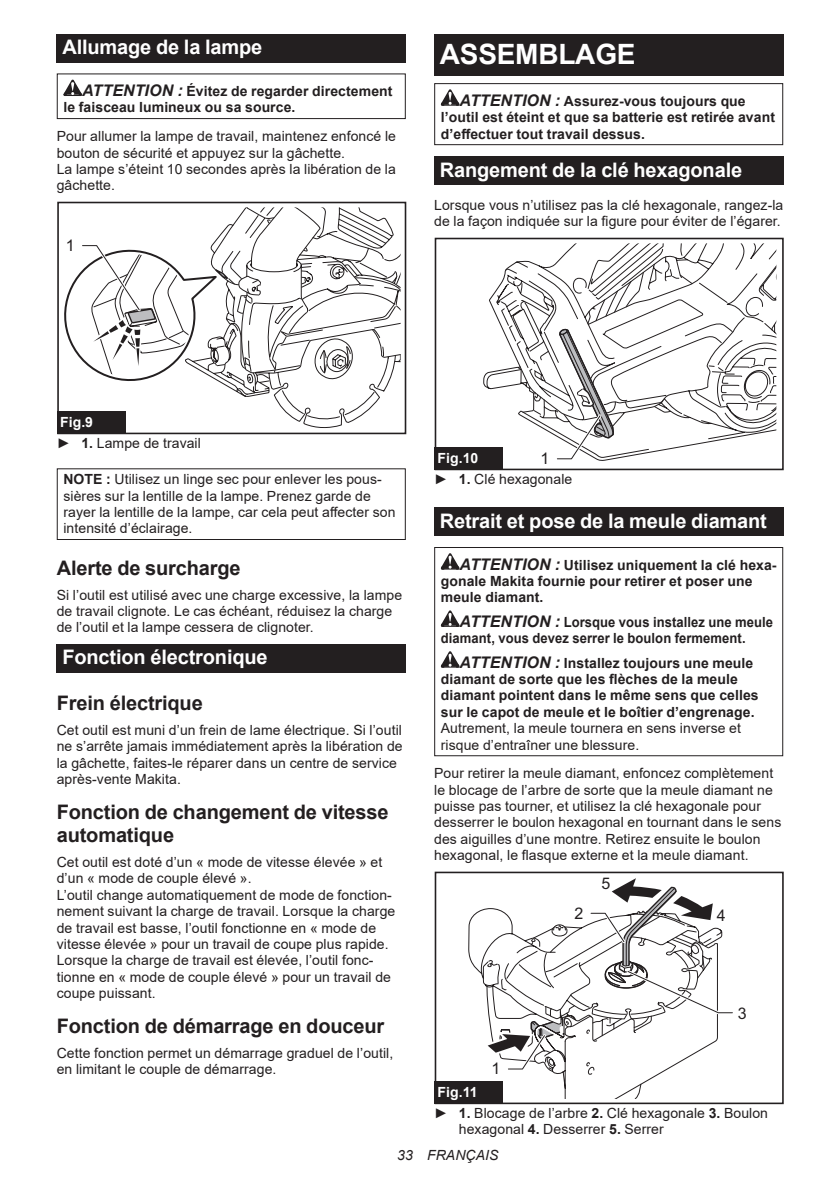
<style>
.page{position:relative;width:840px;height:1191px;background:#fff}
.page>*{position:absolute;margin:0;border:0;box-sizing:border-box;transform-origin:0 0}
.t1{font:700 28px "Arial";letter-spacing:-.01em;color:#fff}
.t2{font:700 20px/23.4px "Arial";letter-spacing:-.01em;color:#231f20}
.t3{font:700 20px "Arial";letter-spacing:-.01em;color:#fff}
.t4{font:16px "Arial";color:#231f20}
.t5{font:14px/16.4px "Arial";letter-spacing:.005em;color:#231f20}
.t6{font:700 14px/16.4px "Arial";letter-spacing:.005em;color:#231f20}
.t7{font:700 14px/16.4px "Arial";letter-spacing:.005em;color:#231f20;scale:.93 1}
.t8{font:italic 14px "Arial";letter-spacing:.005em;color:#231f20}
.t9{font:700 14px "Arial";color:#fff}
.s1{font-style:italic;font-size:16px}
.s2{font-weight:700;color:#fff}
.s3{font-weight:700}
</style>
<div class="page">
<div style="left:57px;top:34px;width:348px;height:29px;background:#231f20"></div>
<svg style="left:63px;top:80px;width:19px;height:16px"></svg>
<div style="left:57px;top:73px;width:348px;height:46px;border:1px solid #231f20"></div>
<div style="left:57px;top:202px;width:349px;height:232px;border:2px solid #231f20"></div>
<svg style="left:57px;top:207px;width:343px;height:221px"></svg>
<div style="left:57px;top:411px;width:68px;height:23px;background:#231f20"></div>
<div style="left:57px;top:468px;width:348px;height:72px;border:1px solid #231f20"></div>
<div style="left:57px;top:644px;width:348px;height:28px;background:#231f20"></div>
<div style="left:434px;top:34px;width:348px;height:41px;background:#231f20"></div>
<svg style="left:440px;top:89px;width:19px;height:17px"></svg>
<div style="left:434px;top:83px;width:348px;height:62px;border:1px solid #231f20"></div>
<div style="left:434px;top:156px;width:348px;height:29px;background:#231f20"></div>
<svg style="left:565px;top:243px;width:210px;height:10px"></svg>
<svg style="left:483px;top:253px;width:292px;height:196px"></svg>
<svg style="left:698px;top:282px;width:29px;height:21px"></svg>
<div style="left:434px;top:442px;width:74px;height:28px;background:#fff"></div>
<div style="left:434px;top:238px;width:349px;height:232px;border:2px solid #231f20"></div>
<svg style="left:504px;top:269px;width:167px;height:192px"></svg>
<div style="left:434px;top:447px;width:68px;height:23px;background:#231f20"></div>
<div style="left:434px;top:507px;width:348px;height:29px;background:#231f20"></div>
<svg style="left:440px;top:553px;width:19px;height:16px"></svg>
<svg style="left:440px;top:610px;width:19px;height:17px"></svg>
<svg style="left:440px;top:651px;width:19px;height:16px"></svg>
<div style="left:434px;top:547px;width:348px;height:209px;border:1px solid #231f20"></div>
<svg style="left:468px;top:911px;width:195px;height:187px"></svg>
<div style="left:434px;top:1075px;width:74px;height:29px;background:#fff"></div>
<div style="left:434px;top:871px;width:349px;height:233px;border:2px solid #231f20"></div>
<svg style="left:479px;top:871px;width:256px;height:201px"></svg>
<div style="left:434px;top:1081px;width:68px;height:23px;background:#231f20"></div>
<h2 class="t3" style="left:62px;top:33px;width:201px">Allumage de la lampe</h2>
<p class="t6" style="left:63px;top:83px;width:330px;text-indent:19px"><span class="s1">ATTENTION :</span> Évitez de regarder directement le faisceau lumineux ou sa source.</p>
<p class="t5" style="left:57px;top:128px;width:340px">Pour allumer la lampe de travail, maintenez enfoncé le bouton de sécurité et appuyez sur la gâchette.<br>La lampe s’éteint 10 secondes après la libération de la gâchette.</p>
<p class="t4" style="left:66px;top:234px;width:10px">1</p>
<h1 class="t1" style="left:439px;top:34px;width:197px">ASSEMBLAGE</h1>
<p class="t6" style="left:440px;top:93px;width:335px;text-indent:19px"><span class="s1">ATTENTION :</span> Assurez-vous toujours que l’outil est éteint et que sa batterie est retirée avant d’effectuer tout travail dessus.</p>
<h2 class="t3" style="left:439px;top:155px;width:304px">Rangement de la clé hexagonale</h2>
<p class="t5" style="left:434px;top:197px;width:350px">Lorsque vous n’utilisez pas la clé hexagonale, rangez-la de la façon indiquée sur la figure pour éviter de l’égarer.</p>
<p class="t5" style="left:57px;top:412px;width:146px;line-height:20.2px"><span class="s2">Fig.9<br></span>► <span class="s3">1.</span> Lampe de travail</p>
<p class="t5" style="left:63px;top:471px;width:333px"><span class="s3">NOTE :</span> Utilisez un linge sec pour enlever les pous&shy;sières sur la lentille de la lampe. Prenez garde de rayer la lentille de la lampe, car cela peut affecter son intensité d’éclairage.</p>
<h2 class="t2" style="left:57px;top:556px;width:185px">Alerte de surcharge</h2>
<p class="t5" style="left:57px;top:586px;width:347px">Si l’outil est utilisé avec une charge excessive, la lampe de travail clignote. Le cas échéant, réduisez la charge de l’outil et la lampe cessera de clignoter.</p>
<h2 class="t3" style="left:62px;top:642px;width:207px">Fonction électronique</h2>
<h2 class="t2" style="left:57px;top:691px;width:147px">Frein électrique</h2>
<p class="t5" style="left:57px;top:721px;width:347px">Cet outil est muni d’un frein de lame électrique. Si l’outil ne s’arrête jamais immédiatement après la libération de la gâchette, faites-le réparer dans un centre de service après-vente Makita.</p>
<h2 class="t2" style="left:57px;top:800px;width:333px">Fonction de changement de vitesse automatique</h2>
<p class="t5" style="left:57px;top:853px;width:340px">Cet outil est doté d’un « mode de vitesse élevée » et d’un « mode de couple élevé ».<br>L’outil change automatiquement de mode de fonction&shy;nement suivant la charge de travail. Lorsque la charge de travail est basse, l’outil fonctionne en « mode de vitesse élevée » pour un travail de coupe plus rapide.<br>Lorsque la charge de travail est élevée, l’outil fonc&shy;tionne en « mode de couple élevé » pour un travail de coupe puissant.</p>
<h2 class="t2" style="left:57px;top:1014px;width:329px">Fonction de démarrage en douceur</h2>
<p class="t5" style="left:57px;top:1044px;width:338px">Cette fonction permet un démarrage graduel de l’outil, en limitant le couple de démarrage.</p>
<p class="t9" style="left:437px;top:449px;width:42px">Fig.10</p>
<p class="t4" style="left:540px;top:447px;width:10px">1</p>
<p class="t5" style="left:434px;top:470px;width:140px">► <span class="s3">1.</span> Clé hexagonale</p>
<h2 class="t3" style="left:439px;top:506px;width:328px">Retrait et pose de la meule diamant</h2>
<p class="t6" style="left:440px;top:556px;width:337px;text-indent:19px"><span class="s1">ATTENTION :</span> Utilisez uniquement la clé hexa&shy;gonale Makita fournie pour retirer et poser une meule diamant.</p>
<p class="t7" style="left:440px;top:614px;width:358px;text-indent:19px"><span class="s1">ATTENTION :</span> Lorsque vous installez une meule diamant, vous devez serrer le boulon fermement.</p>
<p class="t6" style="left:440px;top:654px;width:319px;text-indent:19px"><span class="s1">ATTENTION :</span> Installez toujours une meule diamant de sorte que les flèches de la meule diamant pointent dans le même sens que celles sur le capot de meule et le boîtier d’engrenage.</p>
<p class="t5" style="left:440px;top:720px;width:301px">Autrement, la meule tournera en sens inverse et risque d’entraîner une blessure.</p>
<p class="t5" style="left:434px;top:765px;width:348px">Pour retirer la meule diamant, enfoncez complètement le blocage de l’arbre de sorte que la meule diamant ne puisse pas tourner, et utilisez la clé hexagonale pour desserrer le boulon hexagonal en tournant dans le sens des aiguilles d’une montre. Retirez ensuite le boulon hexagonal, le flasque externe et la meule diamant.</p>
<p class="t4" style="left:491px;top:1057px;width:10px">1</p>
<p class="t4" style="left:574px;top:902px;width:10px">2</p>
<p class="t4" style="left:601px;top:872px;width:10px">5</p>
<p class="t4" style="left:716px;top:904px;width:10px">4</p>
<p class="t4" style="left:737px;top:1002px;width:10px">3</p>
<p class="t5" style="left:434px;top:1082px;width:335px;line-height:20.2px"><span class="s2">Fig.11<br></span>► <span class="s3">1.</span> Blocage de l’arbre <span class="s3">2.</span> Clé hexagonale <span class="s3">3.</span> Boulon</p>
<p class="t5" style="left:458px;top:1120px;width:206px">hexagonal <span class="s3">4.</span> Desserrer <span class="s3">5.</span> Serrer</p>
<p class="t8" style="left:397px;top:1146px;width:103px">33 FRANÇAIS</p>
</div>
